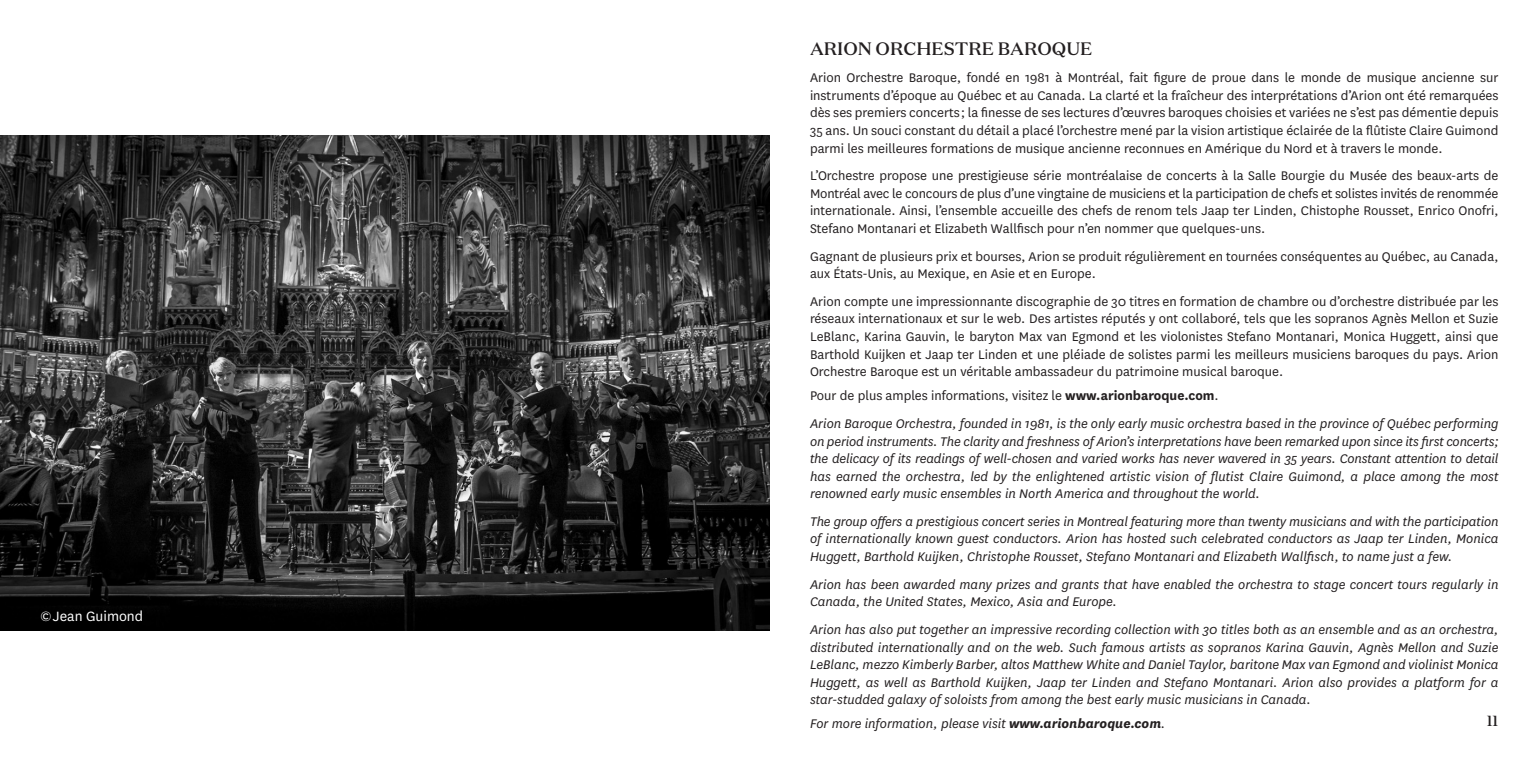
<style>
.page{position:relative;width:1539px;height:766px;background:#fff}
.page>*{position:absolute;margin:0;border:0;box-sizing:border-box;transform-origin:0 0}
.t1{font:500 18px "Domaine Text";color:#231f20}
.t2{font:15.75px "National";color:#fff}
.t3{font:14.62px/17.6px "National";color:#231f20;text-align:justify}
.t4{font:italic 14.62px/17.6px "National";color:#231f20;text-align:justify}
.t5{font:500 14.62px "Domaine Text";color:#231f20}
.s1{font-weight:700}
</style>
<div class="page">
<img style="left:0;top:136px;width:769px;height:494px">
<p class="t2" style="left:40px;top:606px;width:104px">© Jean Guimond</p>
<p class="t1" style="left:810px;top:37px;width:284px">ARION ORCHESTRE BAROQUE</p>
<p class="t3" style="left:810px;top:68px;width:690px">Arion Orchestre Baroque, fondé en 1981 à Montréal, fait figure de proue dans le monde de musique ancienne sur instruments d’époque au Québec et au Canada. La clarté et la fraîcheur des interprétations d’Arion ont été remarquées dès ses premiers concerts ; la finesse de ses lectures d’œuvres baroques choisies et variées ne s’est pas démentie depuis 35 ans. Un souci constant du détail a placé l’orchestre mené par la vision artistique éclairée de la flûtiste Claire Guimond parmi les meilleures formations de musique ancienne reconnues en Amérique du Nord et à travers le monde.</p>
<p class="t3" style="left:810px;top:166px;width:690px">L’Orchestre propose une prestigieuse série montréalaise de concerts à la Salle Bourgie du Musée des beaux-arts de Montréal avec le concours de plus d’une vingtaine de musiciens et la participation de chefs et solistes invités de renommée internationale. Ainsi, l’ensemble accueille des chefs de renom tels Jaap ter Linden, Chistophe Rousset, Enrico Onofri, Stefano Montanari et Elizabeth Wallfisch pour n’en nommer que quelques-uns.</p>
<p class="t3" style="left:810px;top:247px;width:690px">Gagnant de plusieurs prix et bourses, Arion se produit régulièrement en tournées conséquentes au Québec, au Canada, aux États-Unis, au Mexique, en Asie et en Europe.</p>
<p class="t3" style="left:810px;top:292px;width:690px">Arion compte une impressionnante discographie de 30 titres en formation de chambre ou d’orchestre distribuée par les réseaux internationaux et sur le web. Des artistes réputés y ont collaboré, tels que les sopranos Agnès Mellon et Suzie LeBlanc, Karina Gauvin, le baryton Max van Egmond et les violonistes Stefano Montanari, Monica Huggett, ainsi que Barthold Kuijken et Jaap ter Linden et une pléiade de solistes parmi les meilleurs musiciens baroques du pays. Arion Orchestre Baroque est un véritable ambassadeur du patrimoine musical baroque.</p>
<p class="t3" style="left:810px;top:386px;width:410px">Pour de plus amples informations, visitez le <span class="s1">www.arionbaroque.com</span>.</p>
<p class="t4" style="left:810px;top:414px;width:690px">Arion Baroque Orchestra, founded in 1981, is the only early music orchestra based in the province of Québec performing on period instruments. The clarity and freshness of Arion’s interpretations have been remarked upon since its first concerts; the delicacy of its readings of well-chosen and varied works has never wavered in 35 years. Constant attention to detail has earned the orchestra, led by the enlightened artistic vision of flutist Claire Guimond, a place among the most renowned early music ensembles in North America and throughout the world.</p>
<p class="t4" style="left:810px;top:512px;width:690px">The group offers a prestigious concert series in Montreal featuring more than twenty musicians and with the participation of internationally known guest conductors. Arion has hosted such celebrated conductors as Jaap ter Linden, Monica Huggett, Barthold Kuijken, Christophe Rousset, Stefano Montanari and Elizabeth Wallfisch, to name just a few.</p>
<p class="t4" style="left:810px;top:575px;width:690px">Arion has been awarded many prizes and grants that have enabled the orchestra to stage concert tours regularly in<br>Canada, the United States, Mexico, Asia and Europe.</p>
<p class="t4" style="left:810px;top:620px;width:690px">Arion has also put together an impressive recording collection with 30 titles both as an ensemble and as an orchestra, distributed internationally and on the web. Such famous artists as sopranos Karina Gauvin, Agnès Mellon and Suzie LeBlanc, mezzo Kimberly Barber, altos Matthew White and Daniel Taylor, baritone Max van Egmond and violinist Monica Huggett, as well as Barthold Kuijken, Jaap ter Linden and Stefano Montanari. Arion also provides a platform for a star-studded galaxy of soloists from among the best early music musicians in Canada.</p>
<p class="t4" style="left:810px;top:714px;width:357px">For more information, please visit <span class="s1">www.arionbaroque.com</span>.</p>
<p class="t5" style="left:1487px;top:711px;width:13px">11</p>
</div>
